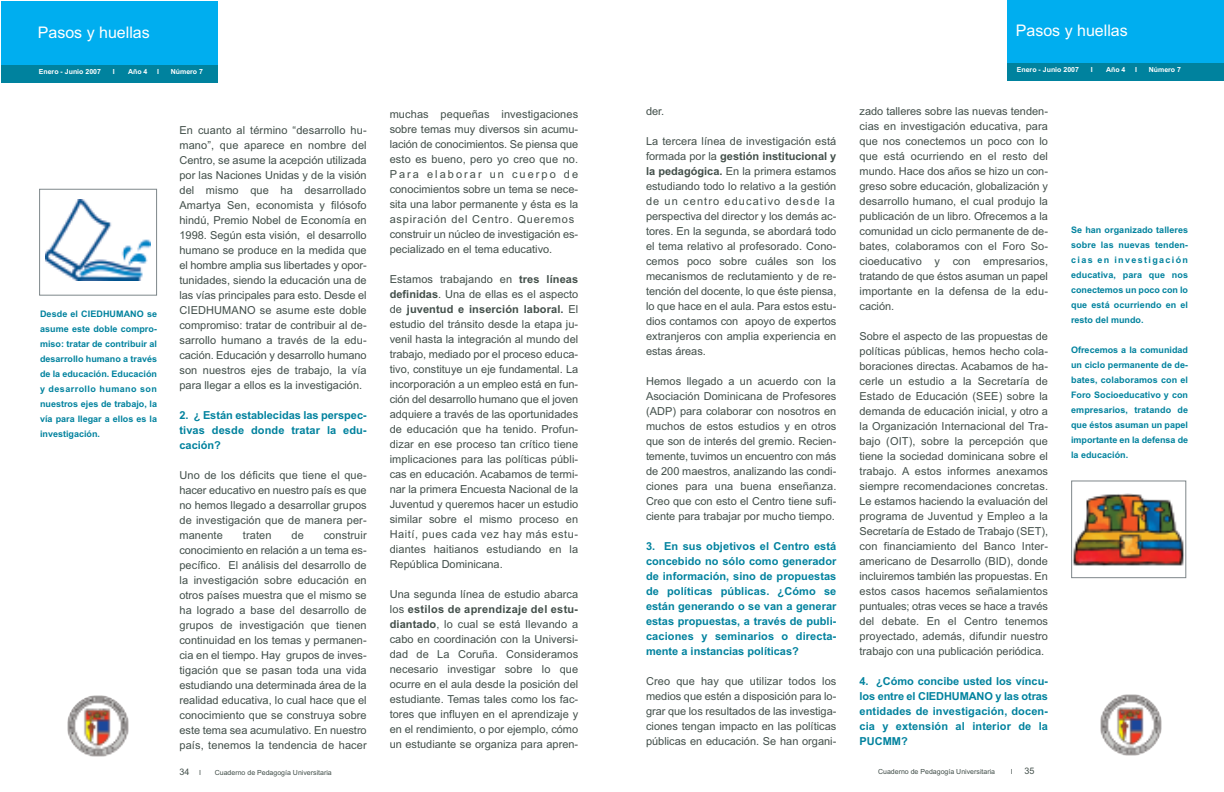
<style>
.page{position:relative;width:1224px;height:792px;background:#fff}
.page>*{position:absolute;margin:0;border:0;box-sizing:border-box;transform-origin:0 0}
.t1{font:16px "Arial";color:#fff}
.t2{font:11px/15px "Arial";color:#424f4a;text-align:justify}
.t3{font:700 11px/15px "Arial";letter-spacing:.01em;color:#00829e;text-align:justify}
.t4{font:700 9px/15px "Arial";color:#00829e;text-align:justify}
.t5{font:9px "Arial";color:#424f4a}
.t6{font:7px "Arial";color:#424f4a}
.t7{font:700 7px "Arial";color:#fff}
.s1{font-size:7px}
.s2{font-weight:700}
</style>
<div class="page">
<img style="left:67px;top:695px;width:62px;height:62px">
<div style="left:1px;top:1px;width:217px;height:64px;background:#00aeef"></div>
<div style="left:1px;top:65px;width:217px;height:18px;background:#00829e"></div>
<img style="left:45px;top:199px;width:105px;height:81px">
<div style="left:39px;top:189px;width:118px;height:107px;border:1px solid #7e878a"></div>
<img style="left:1100px;top:694px;width:62px;height:62px">
<div style="left:1007px;top:0;width:217px;height:64px;background:#00aeef"></div>
<div style="left:1007px;top:63px;width:217px;height:18px;background:#00829e"></div>
<img style="left:1073px;top:493px;width:111px;height:73px">
<div style="left:1071px;top:480px;width:115px;height:98px;border:1px solid #7e878a"></div>
<h1 class="t1" style="left:38px;top:23px;width:114px">Pasos y huellas</h1>
<p class="t7" style="left:39px;top:68px;width:64px">Enero - Junio 2007</p>
<p class="t7" style="left:113px;top:68px;width:3px">I</p>
<p class="t7" style="left:128px;top:68px;width:21px">Año 4</p>
<p class="t7" style="left:157px;top:68px;width:3px">I</p>
<p class="t7" style="left:171px;top:68px;width:34px">Número 7</p>
<p class="t4" style="left:40px;top:306px;width:119px">Desde el CIEDHUMANO se asume este doble compro&shy;miso: tratar de contribuir al desarrollo humano a través de la educación. Educación y desarrollo humano son nuestros ejes de trabajo, la vía para llegar a ellos es la investigación.</p>
<p class="t2" style="left:179px;top:123px;width:189px">En cuanto al término “desarrollo hu&shy;mano”, que aparece en nombre del Centro, se asume la acepción utilizada por las Naciones Unidas y de la visión del mismo que ha desarrollado Amartya Sen, economista y filósofo hindú, Premio Nobel de Economía en 1998. Según esta visión, el desarrollo humano se produce en la medida que el hombre amplia sus libertades y opor&shy;tunidades, siendo la educación una de las vías principales para esto. Desde el CIEDHUMANO se asume este doble compromiso: tratar de contribuir al de&shy;sarrollo humano a través de la edu&shy;cación. Educación y desarrollo humano son nuestros ejes de trabajo, la vía para llegar a ellos es la investigación.</p>
<p class="t3" style="left:179px;top:408px;width:189px">2. ¿ Están establecidas las perspec&shy;tivas desde donde tratar la edu&shy;cación?</p>
<p class="t2" style="left:179px;top:468px;width:189px">Uno de los déficits que tiene el que&shy;hacer educativo en nuestro país es que no hemos llegado a desarrollar grupos de investigación que de manera per&shy;manente</p>
<p class="t2" style="left:179px;top:528px;width:189px;text-indent:144px">construir conocimiento en relación a un tema es&shy;pecífico. El análisis del desarrollo de la investigación sobre educación en otros países muestra que el mismo se ha logrado a base del desarrollo de grupos de investigación que tienen continuidad en los temas y permanen&shy;cia en el tiempo. Hay grupos de inves&shy;tigación que se pasan toda una vida estudiando una determinada área de la realidad educativa, lo cual hace que el conocimiento que se construya sobre este tema sea acumulativo. En nuestro país, tenemos la tendencia de hacer</p>
<p class="t5" style="left:179px;top:767px;width:23px">34 <span class="s1">I</span></p>
<p class="t6" style="left:215px;top:769px;width:119px">Cuaderno de Pedagogía Universitaria</p>
<p class="t2" style="left:243px;top:528px;width:30px">traten</p>
<p class="t2" style="left:291px;top:528px;width:14px">de</p>
<p class="t2" style="left:390px;top:107px;width:190px;text-align:left">muchas pequeñas investigaciones sobre temas muy diversos sin acumu&shy;lación de conocimientos. Se piensa que esto es bueno, pero yo creo que no.<br>Para elaborar un cuerpo de conocimientos sobre un tema se nece&shy;sita una labor permanente y ésta es la aspiración del Centro. Queremos construir un núcleo de investigación es&shy;pecializado en el tema educativo.</p>
<p class="t2" style="left:390px;top:272px;width:190px">Estamos trabajando en <span class="s2">tres líneas definidas</span>. Una de ellas es el aspecto de <span class="s2">juventud e inserción laboral.</span> El estudio del tránsito desde la etapa ju&shy;venil hasta la integración al mundo del trabajo, mediado por el proceso educa&shy;tivo, constituye un eje fundamental. La incorporación a un empleo está en fun&shy;ción del desarrollo humano que el joven adquiere a través de las oportunidades de educación que ha tenido. Profun&shy;dizar en ese proceso tan crítico tiene implicaciones para las políticas públi&shy;cas en educación. Acabamos de termi&shy;nar la primera Encuesta Nacional de la Juventud y queremos hacer un estudio similar sobre el mismo proceso en Haití, pues cada vez hay más estu&shy;diantes haitianos estudiando en la República Dominicana.</p>
<p class="t2" style="left:390px;top:587px;width:190px">Una segunda línea de estudio abarca los <span class="s2">estilos de aprendizaje del estu&shy;diantado</span>, lo cual se está llevando a cabo en coordinación con la Universi&shy;dad de La Coruña. Consideramos necesario investigar sobre lo que ocurre en el aula desde la posición del estudiante. Temas tales como los fac&shy;tores que influyen en el aprendizaje y en el rendimiento, o por ejemplo, cómo un estudiante se organiza para apren-</p>
<p class="t2" style="left:646px;top:104px;width:20px">der.</p>
<p class="t2" style="left:646px;top:134px;width:192px;text-align:left">La tercera línea de investigación está formada por la <span class="s2">gestión institucional y la pedagógica.</span> En la primera estamos estudiando todo lo relativo a la gestión de un centro educativo desde la perspectiva del director y los demás ac&shy;tores. En la segunda, se abordará todo el tema relativo al profesorado. Cono&shy;cemos poco sobre cuáles son los mecanismos de reclutamiento y de re&shy;tención del docente, lo que éste piensa, lo que hace en el aula. Para estos estu&shy;dios contamos con apoyo de expertos extranjeros con amplia experiencia en estas áreas.</p>
<p class="t2" style="left:646px;top:374px;width:192px">Hemos llegado a un acuerdo con la Asociación Dominicana de Profesores (ADP) para colaborar con nosotros en muchos de estos estudios y en otros que son de interés del gremio. Recien&shy;temente, tuvimos un encuentro con más de 200 maestros, analizando las condi&shy;ciones para una buena enseñanza.<br>Creo que con esto el Centro tiene sufi&shy;ciente para trabajar por mucho tiempo.</p>
<p class="t3" style="left:646px;top:539px;width:192px">3. En sus objetivos el Centro está concebido no sólo como generador de información, sino de propuestas de políticas públicas. ¿Cómo se están generando o se van a generar estas propuestas, a través de publi&shy;caciones y seminarios o directa&shy;mente a instancias políticas?</p>
<p class="t2" style="left:646px;top:674px;width:192px">Creo que hay que utilizar todos los medios que estén a disposición para lo&shy;grar que los resultados de las investiga&shy;ciones tengan impacto en las políticas públicas en educación. Se han organi-</p>
<h1 class="t1" style="left:1016px;top:21px;width:114px">Pasos y huellas</h1>
<p class="t7" style="left:1017px;top:66px;width:64px">Enero - Junio 2007</p>
<p class="t7" style="left:1091px;top:66px;width:3px">I</p>
<p class="t7" style="left:1106px;top:66px;width:21px">Año 4</p>
<p class="t7" style="left:1135px;top:66px;width:3px">I</p>
<p class="t7" style="left:1149px;top:66px;width:34px">Número 7</p>
<p class="t2" style="left:860px;top:104px;width:190px">zado talleres sobre las nuevas tenden&shy;cias en investigación educativa, para que nos conectemos un poco con lo que está ocurriendo en el resto del mundo. Hace dos años se hizo un con&shy;greso sobre educación, globalización y desarrollo humano, el cual produjo la publicación de un libro. Ofrecemos a la comunidad un ciclo permanente de de&shy;bates, colaboramos con el Foro So&shy;cioeducativo y con empresarios, tratando de que éstos asuman un papel importante en la defensa de la edu&shy;cación.</p>
<p class="t2" style="left:860px;top:329px;width:190px">Sobre el aspecto de las propuestas de políticas públicas, hemos hecho cola&shy;boraciones directas. Acabamos de ha&shy;cerle un estudio a la Secretaría de Estado de Educación (SEE) sobre la demanda de educación inicial, y otro a la Organización Internacional del Tra&shy;bajo (OIT), sobre la percepción que tiene la sociedad dominicana sobre el trabajo. A estos informes anexamos siempre recomendaciones concretas.<br>Le estamos haciendo la evaluación del programa de Juventud y Empleo a la Secretaría de Estado de Trabajo (SET), con financiamiento del Banco Inter&shy;americano de Desarrollo (BID), donde incluiremos también las propuestas. En estos casos hacemos señalamientos puntuales; otras veces se hace a través del debate. En el Centro tenemos proyectado, además, difundir nuestro trabajo con una publicación periódica.</p>
<p class="t3" style="left:860px;top:674px;width:190px">4. ¿Cómo concibe usted los víncu&shy;los entre el CIEDHUMANO y las otras entidades de investigación, docen&shy;cia y extensión al interior de la PUCMM?</p>
<p class="t6" style="left:878px;top:767px;width:119px">Cuaderno de Pedagogía Universitaria</p>
<p class="t6" style="left:1011px;top:767px;width:3px">I</p>
<p class="t5" style="left:1024px;top:765px;width:12px">35</p>
<p class="t4" style="left:1071px;top:223px;width:119px">Se han organizado talleres sobre las nuevas tenden&shy;cias en investigación educativa, para que nos conectemos un poco con lo que está ocurriendo en el resto del mundo.</p>
<p class="t4" style="left:1071px;top:343px;width:119px">Ofrecemos a la comunidad un ciclo permanente de de&shy;bates, colaboramos con el Foro Socioeducativo y con empresarios, tratando de que éstos asuman un papel importante en la defensa de la educación.</p>
</div>
